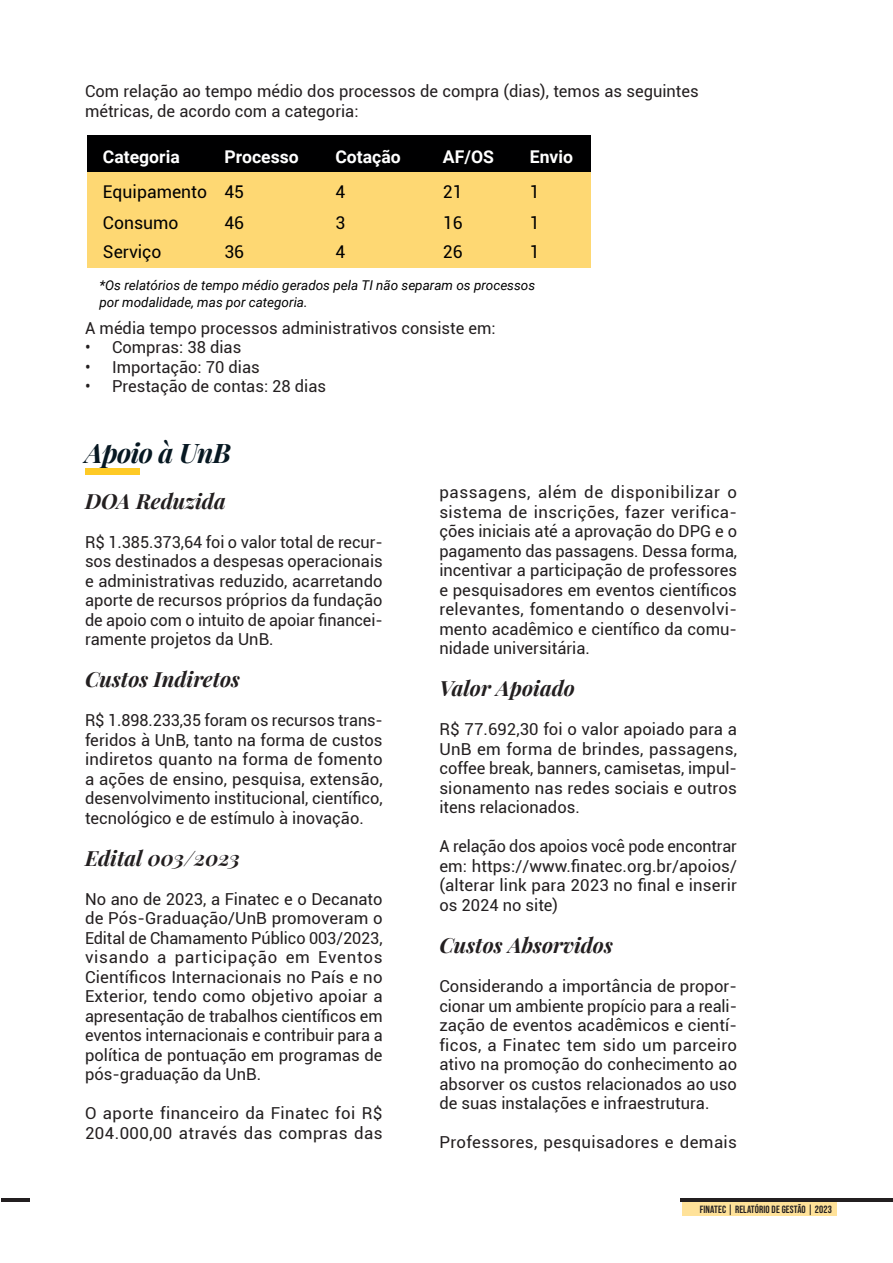
<style>
.page{position:relative;width:893px;height:1263px;background:#fff}
.page>*{position:absolute;margin:0;border:0;box-sizing:border-box;transform-origin:0 0}
.t1{font:italic 700 27px "Playfair Display";letter-spacing:-.025em;color:#071822}
.t2{font:italic 700 21px "Playfair Display";color:#231f20}
.t3{font:17.55px "Roboto";color:#000001}
.t4{font:700 17.55px "Roboto";color:#fff}
.t5{font:16.5px/19.5px "Roboto";color:#231f20;text-align:justify}
.t6{font:16.5px/19.5px "Roboto";letter-spacing:.025em;color:#231f20}
.t7{font:16.5px "Roboto";letter-spacing:.02em;color:#231f20}
.t8{font:italic 13.5px/16.2px "Roboto";color:#000001}
.t9{font:10.5px "Bebas Neue";letter-spacing:.01em;color:#231f20}
.s1{font-weight:700}
</style>
<div class="page">
<div style="left:682px;top:1201px;width:154px;height:15px;background:#ffe299"></div>
<hr style="left:680px;top:1198px;width:213px;height:3px;background:#231f20">
<hr style="left:1px;top:1198px;width:29px;height:3px;background:#231f20">
<div style="left:87px;top:136px;width:503px;height:37px;background:#000001"></div>
<div style="left:87px;top:173px;width:503px;height:95px;background:#fed873"></div>
<div style="left:85px;top:468px;width:54px;height:6px;background:#feca26"></div>
<p class="t5" style="left:85px;top:81px;width:615px">Com relação ao tempo médio dos processos de compra (dias), temos as seguintes métricas, de acordo com a categoria:</p>
<p class="t4" style="left:103px;top:145px;width:78px">Categoria</p>
<p class="t4" style="left:224px;top:145px;width:76px">Processo</p>
<p class="t4" style="left:335px;top:145px;width:67px">Cotação</p>
<p class="t4" style="left:443px;top:145px;width:53px">AF/OS</p>
<p class="t4" style="left:530px;top:145px;width:45px">Envio</p>
<p class="t3" style="left:103px;top:180px;width:143px">Equipamento 45</p>
<p class="t3" style="left:335px;top:180px;width:11px">4</p>
<p class="t3" style="left:443px;top:180px;width:21px">21</p>
<p class="t3" style="left:530px;top:180px;width:11px">1</p>
<p class="t3" style="left:103px;top:210px;width:77px">Consumo</p>
<p class="t3" style="left:224px;top:210px;width:21px">46</p>
<p class="t3" style="left:335px;top:210px;width:11px">3</p>
<p class="t3" style="left:443px;top:210px;width:21px">16</p>
<p class="t3" style="left:530px;top:210px;width:11px">1</p>
<p class="t3" style="left:103px;top:240px;width:60px">Serviço</p>
<p class="t8" style="left:100px;top:277px;width:437px">*Os relatórios de tempo médio gerados pela TI não separam os processos por modalidade, mas por categoria.</p>
<p class="t3" style="left:224px;top:239px;width:21px">36</p>
<p class="t3" style="left:335px;top:239px;width:11px">4</p>
<p class="t3" style="left:443px;top:239px;width:21px">26</p>
<p class="t3" style="left:530px;top:239px;width:11px">1</p>
<p class="t5" style="left:85px;top:317px;width:412px">A média tempo processos administrativos consiste em:</p>
<p class="t5" style="left:85px;top:337px;width:158px">• Compras: 38 dias</p>
<p class="t5" style="left:85px;top:356px;width:176px">• Importação: 70 dias</p>
<p class="t5" style="left:85px;top:376px;width:243px">• Prestação de contas: 28 dias</p>
<h1 class="t1" style="left:85px;top:435px;width:148px">Apoio à UnB</h1>
<p class="t2" style="left:85px;top:486px;width:142px">DOA Reduzida</p>
<p class="t5" style="left:85px;top:531px;width:299px">R$ 1.385.373,64 foi o valor total de recur&shy;sos destinados a despesas operacionais e administrativas reduzido, acarretando aporte de recursos próprios da fundação de apoio com o intuito de apoiar financei&shy;ramente projetos da UnB.</p>
<p class="t2" style="left:85px;top:665px;width:157px">Custos Indiretos</p>
<p class="t5" style="left:85px;top:710px;width:299px">R$ 1.898.233,35 foram os recursos trans&shy;feridos à UnB, tanto na forma de custos indiretos quanto na forma de fomento a ações de ensino, pesquisa, extensão, desenvolvimento institucional, científico, tecnológico e de estímulo à inovação.</p>
<p class="t2" style="left:85px;top:843px;width:157px">Edital 003/2023</p>
<p class="t5" style="left:85px;top:888px;width:299px">No ano de 2023, a Finatec e o Decanato de Pós-Graduação/UnB promoveram o Edital de Chamamento Público 003/2023, visando a participação em Eventos Científicos Internacionais no País e no Exterior, tendo como objetivo apoiar a apresentação de trabalhos científicos em eventos internacionais e contribuir para a política de pontuação em programas de pós-graduação da UnB.</p>
<p class="t6" style="left:85px;top:1103px;width:299px">O aporte financeiro da Finatec foi R$<br>204.000,00 através das compras das</p>
<p class="t5" style="left:439px;top:482px;width:299px">passagens, além de disponibilizar o sistema de inscrições, fazer verifica&shy;ções iniciais até a aprovação do DPG e o pagamento das passagens. Dessa forma, incentivar a participação de professores e pesquisadores em eventos científicos relevantes, fomentando o desenvolvi&shy;mento acadêmico e científico da comu&shy;nidade universitária.</p>
<p class="t2" style="left:439px;top:674px;width:137px">Valor Apoiado</p>
<p class="t5" style="left:439px;top:719px;width:299px">R$ 77.692,30 foi o valor apoiado para a UnB em forma de brindes, passagens, coffee break, banners, camisetas, impul&shy;sionamento nas redes sociais e outros itens relacionados.</p>
<p class="t5" style="left:439px;top:836px;width:299px">A relação dos apoios você pode encontrar em: https://www.finatec.org.br/apoios/ (alterar link para 2023 no final e inserir os 2024 no site)</p>
<p class="t2" style="left:439px;top:931px;width:175px">Custos Absorvidos</p>
<p class="t5" style="left:439px;top:976px;width:299px">Considerando a importância de propor&shy;cionar um ambiente propício para a reali&shy;zação de eventos acadêmicos e cientí&shy;ficos, a Finatec tem sido um parceiro ativo na promoção do conhecimento ao absorver os custos relacionados ao uso de suas instalações e infraestrutura.</p>
<p class="t7" style="left:439px;top:1130px;width:299px">Professores, pesquisadores e demais</p>
<p class="t9" style="left:700px;top:1203px;width:134px"><span class="s1">FINATEC</span> | RELATÓRIO DE GESTÃO | 2023</p>
</div>
